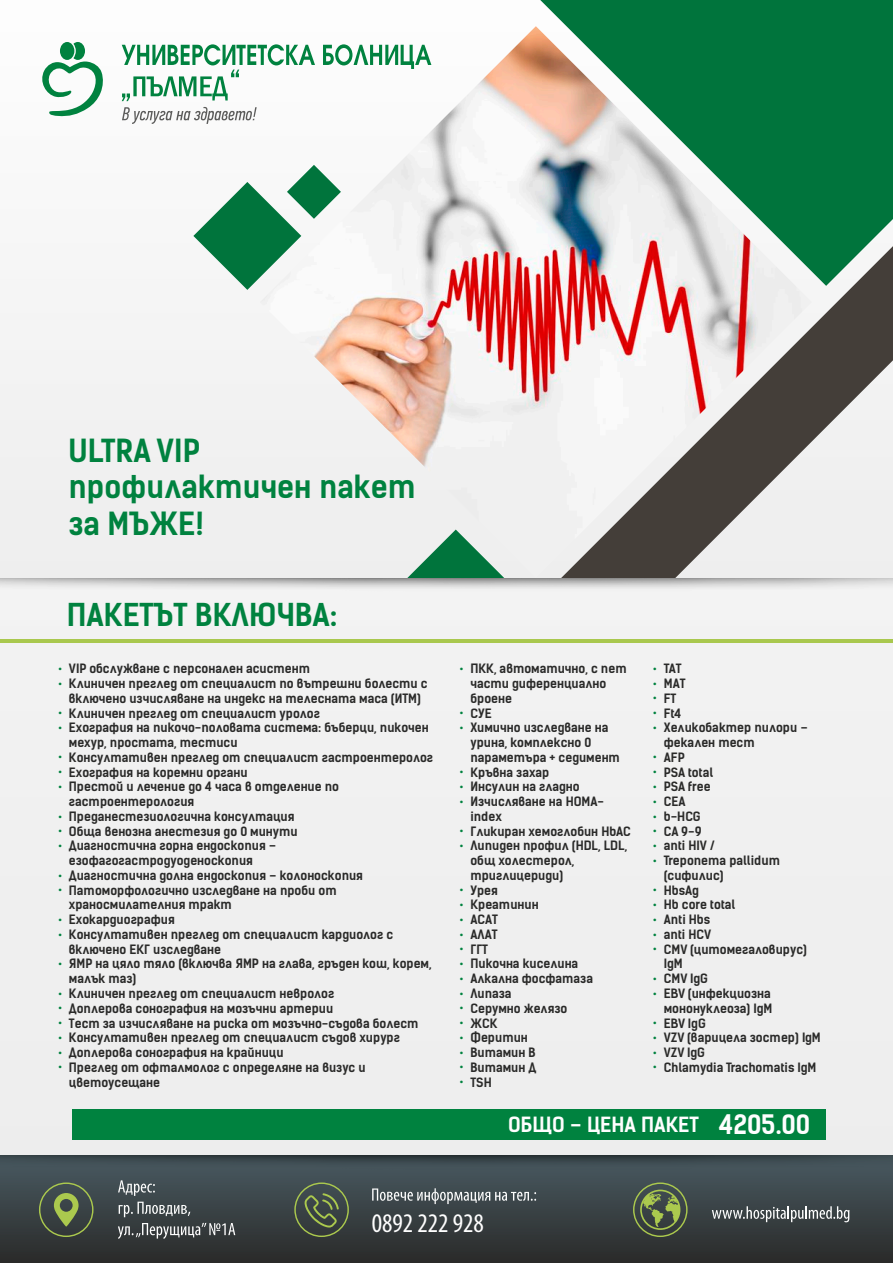
<style>
.page{position:relative;width:893px;height:1263px;background:#fff}
.page>*{position:absolute;margin:0;border:0;box-sizing:border-box;transform-origin:0 0}
.t1{font:30.45px/36.5px "Kelson Sans Bold BG";color:#00823f}
.t2{font:30px "Kelson Sans Bold BG";color:#00823f}
.t3{font:condensed 27px "Myriad Pro";color:#fefefe}
.t4{font:19.95px "Kelson Sans Bold BG";color:#fefefe}
.t5{font:12.3px/14.7px "Kelson Sans Bold BG";color:#2a2a29}
.t6{font:12.3px/14.7px "Kelson Sans Bold BG";color:#00823f;text-align:justify}
.s1{font-size:25.65px}
</style>
<div class="page">
<div style="left:0;top:0;width:893px;height:631px;background:#f4f4f4"></div>
<div style="left:540px;top:0;width:353px;height:246px;background:#00743c"></div>
<svg style="left:561px;top:246px;width:332px;height:332px"></svg>
<svg style="left:193px;top:182px;width:67px;height:108px"></svg>
<div style="left:0;top:578px;width:893px;height:593px;background:#f0f0f0"></div>
<hr style="left:0;top:640px;width:893px;height:3px;background:#a9c84e">
<div style="left:72px;top:1109px;width:754px;height:31px;background:#00823f"></div>
<svg style="left:0;top:1186px;width:893px;height:77px;background:#353b3c"></svg>
<img style="left:0;top:1156px;width:893px;height:30px">
<div style="left:39px;top:1182px;width:54px;height:55px;border:1px solid #abc94e;border-radius:50%"></div>
<svg style="left:54px;top:1193px;width:25px;height:33px"></svg>
<svg style="left:304px;top:1193px;width:35px;height:34px"></svg>
<div style="left:294px;top:1182px;width:55px;height:55px;border:1px solid #abc94e;border-radius:50%"></div>
<svg style="left:640px;top:1189px;width:40px;height:41px;background:#647548"></svg>
<div style="left:633px;top:1182px;width:55px;height:55px;border:1px solid #abc94e;border-radius:50%"></div>
<img style="left:260px;top:26px;width:552px;height:551px">
<svg style="left:42px;top:42px;width:61px;height:75px"></svg>
<svg style="left:122px;top:107px;width:135px;height:17px"></svg>
<svg style="left:122px;top:44px;width:309px;height:57px"></svg>
<svg style="left:118px;top:1180px;width:37px;height:16px"></svg>
<svg style="left:119px;top:1202px;width:71px;height:15px"></svg>
<svg style="left:118px;top:1223px;width:117px;height:16px;background:#616566"></svg>
<svg style="left:372px;top:1188px;width:164px;height:16px;background:#697175"></svg>
<svg style="left:712px;top:1206px;width:137px;height:16px;background:#6a7072"></svg>
<h1 class="t1" style="left:69px;top:436px;width:349px">ULTRA VIP профилактичен пакет за МЪЖЕ!</h1>
<h2 class="t2" style="left:67px;top:604px;width:272px">ПАКЕТЪТ ВКЛЮЧВА:</h2>
<p class="t5" style="left:69px;top:663px;width:366px">VIP обслужване с персонален асистент<br>Клиничен преглед от специалист по вътрешни болести с включено изчисляване на индекс на телесната маса (ИТМ)<br>Клиничен преглед от специалист уролог<br>Ехография на пикочо-половата система: бъберци, пикочен мехур, простата, тестиси<br>Консултативен преглед от специалист гастроентеролог Ехография на коремни органи<br>Престой и лечение до 4 часа в отделение по гастроентерология<br>Преданестезиологична консултация<br>Обща венозна анестезия до 0 минути<br>Диагностична горна ендоскопия – езофагогастродуоденоскопия<br>Диагностична долна ендоскопия – колоноскопия Патоморфологично изследване на проби от храносмилателния тракт<br>Ехокардиография<br>Консултативен преглед от специалист кардиолог с включено ЕКГ изследване<br>ЯМР на цяло тяло (включва ЯМР на глава, гръден кош, корем, малък таз)<br>Клиничен преглед от специалист невролог<br>Доплерова сонография на мозъчни артерии<br>Тест за изчисляване на риска от мозъчно-съдова болест Консултативен преглед от специалист съдов хирург Доплерова сонография на крайници<br>Преглед от офталмолог с определяне на визус и цветоусещане</p>
<p class="t6" style="left:58px;top:662px;width:6px">• •</p>
<p class="t6" style="left:58px;top:707px;width:6px">• •</p>
<p class="t6" style="left:58px;top:751px;width:6px">• • •</p>
<p class="t6" style="left:58px;top:810px;width:6px">• • •</p>
<p class="t6" style="left:58px;top:869px;width:6px">• •</p>
<p class="t6" style="left:58px;top:913px;width:6px">• •</p>
<p class="t6" style="left:58px;top:958px;width:6px">•</p>
<p class="t6" style="left:58px;top:987px;width:6px">• • • • • •</p>
<p class="t5" style="left:470px;top:663px;width:162px">ПКК, автоматично, с пет части диференциално броене<br>СУЕ<br>Химично изследване на урина, комплексно 0 параметъра + седимент<br>Кръвна захар<br>Инсулин на гладно<br>Изчисляване на HOMA&shy;index<br>Гликиран хемоглобин HbAC<br>Липиден профил (HDL, LDL, общ холестерол, триглицериди)<br>Урея<br>Креатинин<br>АСАТ<br>АЛАТ<br>ГГТ<br>Пикочна киселина<br>Алкална фосфатаза<br>Липаза<br>Серумно желязо<br>ЖСК<br>Феритин<br>Витамин В<br>Витамин Д<br>TSH</p>
<p class="t5" style="left:664px;top:663px;width:158px">TAT<br>MAT<br>FT<br>Ft4<br>Хеликобактер пилори – фекален тест<br>AFP<br>PSA total<br>PSA free<br>CEA<br>b-HCG<br>CA 9-9<br>anti HIV /<br>Treponema pallidum (сифилис)<br>HbsAg<br>Hb core total<br>Anti Hbs<br>anti HCV<br>CMV (цитомегаловирус)<br>IgM<br>CMV IgG<br>EBV (инфекциозна мононуклеоза) IgM<br>EBV IgG<br>VZV (варицела зостер) IgM<br>VZV IgG<br>Chlamydia Trachomatis IgM</p>
<p class="t6" style="left:459px;top:662px;width:6px">•</p>
<p class="t6" style="left:652px;top:662px;width:6px">• • • • •</p>
<p class="t6" style="left:652px;top:751px;width:6px">• • • • • • • •</p>
<p class="t6" style="left:652px;top:884px;width:6px">• • • • •</p>
<p class="t6" style="left:652px;top:972px;width:6px">• •</p>
<p class="t6" style="left:652px;top:1017px;width:6px">• • • •</p>
<p class="t6" style="left:459px;top:707px;width:6px">• •</p>
<p class="t6" style="left:459px;top:766px;width:6px">• • •</p>
<p class="t6" style="left:459px;top:825px;width:6px">• •</p>
<p class="t6" style="left:459px;top:884px;width:6px">• • • • • • • • • • • • • •</p>
<h3 class="t4" style="left:508px;top:1117px;width:303px">ОБЩО – ЦЕНА ПАКЕТ <span class="s1">4205.00</span></h3>
<h3 class="t3" style="left:372px;top:1212px;width:114px">0892 222 928</h3>
</div>
